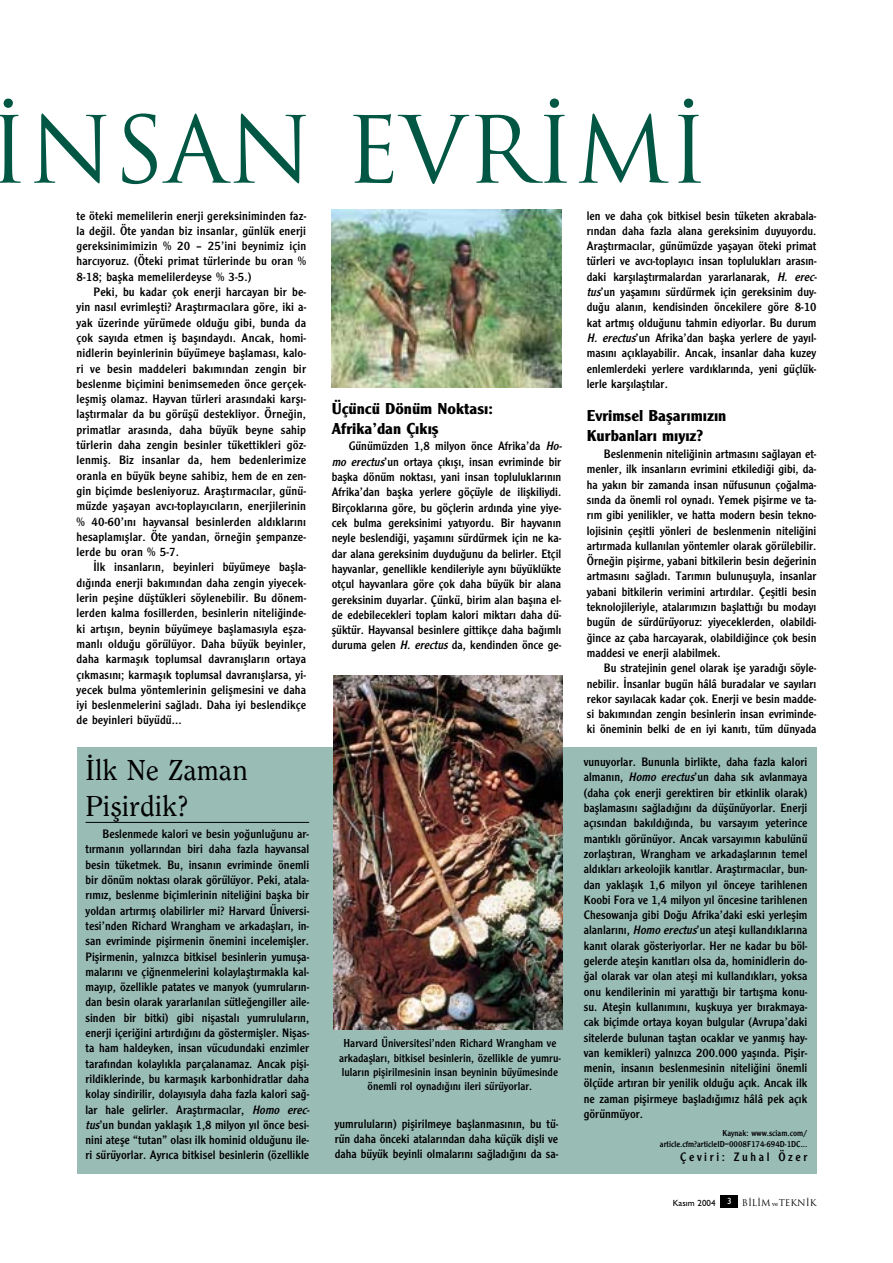
<style>
.page{position:relative;width:893px;height:1263px;background:#fff}
.page>*{position:absolute;margin:0;border:0;box-sizing:border-box;transform-origin:0 0}
.t1{font:90px "Trajan";color:#015743}
.t2{font:500 30px/36px "Clearface";color:#000}
.t3{font:700 16.5px/19.8px "Clearface Gothic";color:#000}
.t4{font:12.75px/15.3px "Clearface Gothic";color:#000;text-align:justify}
.t5{font:12.75px "Clearface Gothic";letter-spacing:.2em;color:#000}
.t6{font:12px/14.4px "Clearface Gothic";color:#000;text-align:center}
.t7{font:9px/10.8px "Clearface Gothic";color:#000;text-align:right}
.t8{font:9px "Trajan Plain";color:#000}
.t9{font:500 9px "Gill Sans";color:#000}
.s1{font-style:italic}
.s2{font-family:"Bookman Old Style";font-size:6px}
</style>
<div class="page">
<div style="left:721px;top:1195px;width:17px;height:13px;background:#000"></div>
<div style="left:77px;top:747px;width:739px;height:427px;background:#99bcb4"></div>
<hr style="left:86px;top:822px;width:223px;height:1px;background:#000">
<img style="left:333px;top:675px;width:229px;height:354px">
<img style="left:332px;top:209px;width:230px;height:179px">
<h1 class="t1" style="left:-11px;top:99px;width:721px">‹NSAN EVRIMI</h1>
<p class="t4" style="left:77px;top:207px;width:231px">te öteki memelilerin enerji gereksiniminden faz&shy;la de¤il. Öte yandan biz insanlar, günlük enerji gereksinimimizin % 20 – 25’ini beynimiz için harc›yoruz. (Öteki primat türlerinde bu oran % 8-18; baflka memelilerdeyse % 3-5.)</p>
<p class="t4" style="left:77px;top:284px;width:231px;text-indent:17px">Peki, bu kadar çok enerji harcayan bir be&shy;yin nas›l evrimleflti? Araflt›rmac›lara göre, iki a&shy;yak üzerinde yürümede oldu¤u gibi, bunda da çok say›da etmen ifl bafl›ndayd›. Ancak, homi&shy;nidlerin beyinlerinin büyümeye bafllamas›, kalo&shy;ri ve besin maddeleri bak›m›ndan zengin bir beslenme biçimini benimsemeden önce gerçek&shy;leflmifl olamaz. Hayvan türleri aras›ndaki karfl›- laflt›rmalar da bu görüflü destekliyor. Örne¤in, primatlar aras›nda, daha büyük beyne sahip türlerin daha zengin besinler tükettikleri göz&shy;lenmifl. Biz insanlar da, hem bedenlerimize oranla en büyük beyne sahibiz, hem de en zen&shy;gin biçimde besleniyoruz. Araflt›rmac›lar, günü&shy;müzde yaflayan avc›-toplay›c›lar›n, enerjilerinin % 40-60’›n› hayvansal besinlerden ald›klar›n› hesaplam›fllar. Öte yandan, örne¤in flempanze&shy;lerde bu oran % 5-7.</p>
<p class="t4" style="left:77px;top:559px;width:231px;text-indent:17px">‹lk insanlar›n, beyinleri büyümeye baflla&shy;d›¤›nda enerji bak›m›ndan daha zengin yiyecek&shy;lerin pefline düfltükleri söylenebilir. Bu dönem&shy;lerden kalma fosillerden, besinlerin niteli¤inde&shy;ki art›fl›n, beynin büyümeye bafllamas›yla eflza&shy;manl› oldu¤u görülüyor. Daha büyük beyinler, daha karmafl›k toplumsal davran›fllar›n ortaya ç›kmas›n›; karmafl›k toplumsal davran›fllarsa, yi&shy;yecek bulma yöntemlerinin geliflmesini ve daha iyi beslenmelerini sa¤lad›. Daha iyi beslendikçe de beyinleri büyüdü...</p>
<h2 class="t2" style="left:86px;top:751px;width:164px">‹lk Ne Zaman<br>Piflirdik?</h2>
<p class="t4" style="left:86px;top:826px;width:227px;text-align:left;text-indent:17px">Beslenmede kalori ve besin yo¤unlu¤unu ar&shy;t›rman›n yollar›ndan biri daha fazla hayvansal besin tüketmek. Bu, insan›n evriminde önemli bir dönüm noktas› olarak görülüyor. Peki, atala&shy;r›m›z, beslenme biçimlerinin niteli¤ini baflka bir yoldan art›rm›fl olabilirler mi? Harvard Üniversi&shy;tesi’nden Richard Wrangham ve arkadafllar›, in&shy;san evriminde piflirmenin önemini incelemifller.<br>Piflirmenin, yaln›zca bitkisel besinlerin yumufla&shy;malar›n› ve çi¤nenmelerini kolaylaflt›rmakla kal&shy;may›p, özellikle patates ve manyok (yumrular›n&shy;dan besin olarak yararlan›lan sütle¤engiller aile&shy;sinden bir bitki) gibi niflastal› yumrulular›n, enerji içeri¤ini art›rd›¤›n› da göstermifller. Niflas&shy;ta ham haldeyken, insan vücudundaki enzimler taraf›ndan kolayl›kla parçalanamaz. Ancak pifli&shy;rildiklerinde, bu karmafl›k karbonhidratlar daha kolay sindirilir, dolay›s›yla daha fazla kalori sa¤- lar hale gelirler. Araflt›rmac›lar, <span class="s1">Homo erec&shy;tus</span>’un bundan yaklafl›k 1,8 milyon y›l önce besi&shy;nini atefle “tutan” olas› ilk hominid oldu¤unu ile&shy;ri sürüyorlar. Ayr›ca bitkisel besinlerin (özellikle</p>
<p class="t3" style="left:332px;top:398px;width:163px">Üçüncü Dönüm Noktas›:<br>Afrika’dan Ç›k›fl</p>
<p class="t4" style="left:332px;top:438px;width:233px;text-align:left;text-indent:17px">Günümüzden 1,8 milyon önce Afrika’da <span class="s1">Ho&shy;mo erectus</span>’un ortaya ç›k›fl›, insan evriminde bir baflka dönüm noktas›, yani insan topluluklar›n›n Afrika’dan baflka yerlere göçüyle de iliflkiliydi.<br>Birçoklar›na göre, bu göçlerin ard›nda yine yiye&shy;cek bulma gereksinimi yat›yordu. Bir hayvan›n neyle beslendi¤i, yaflam›n› sürdürmek için ne ka&shy;dar alana gereksinim duydu¤unu da belirler. Etçil hayvanlar, genellikle kendileriyle ayn› büyüklükte otçul hayvanlara göre çok daha büyük bir alana gereksinim duyarlar. Çünkü, birim alan bafl›na el&shy;de edebilecekleri toplam kalori miktar› daha dü&shy;flüktür. Hayvansal besinlere gittikçe daha ba¤›ml› duruma gelen <span class="s1">H. erectus</span> da, kendinden önce ge-</p>
<p class="t6" style="left:339px;top:1036px;width:223px">Harvard Üniversitesi’nden Richard Wrangham ve arkadafllar›, bitkisel besinlerin, özellikle de yumru&shy;lular›n piflirilmesinin insan beyninin büyümesinde önemli rol oynad›¤›n› ileri sürüyorlar.</p>
<p class="t4" style="left:335px;top:1116px;width:225px">yumrulular›n) piflirilmeye bafllanmas›n›n, bu tü&shy;rün daha önceki atalar›ndan daha küçük diflli ve daha büyük beyinli olmalar›n› sa¤lad›¤›n› da sa-</p>
<p class="t4" style="left:587px;top:207px;width:233px;text-align:left">len ve daha çok bitkisel besin tüketen akrabala&shy;r›ndan daha fazla alana gereksinim duyuyordu.<br>Araflt›rmac›lar, günümüzde yaflayan öteki primat türleri ve avc›-toplay›c› insan topluluklar› aras›n&shy;daki karfl›laflt›rmalardan yararlanarak, <span class="s1">H. erec&shy;tus</span>’un yaflam›n› sürdürmek için gereksinim duy&shy;du¤u alan›n, kendisinden öncekilere göre 8-10 kat artm›fl oldu¤unu tahmin ediyorlar. Bu durum <span class="s1">H. erectus</span>’un Afrika’dan baflka yerlere de yay›l&shy;mas›n› aç›klayabilir. Ancak, insanlar daha kuzey enlemlerdeki yerlere vard›klar›nda, yeni güçlük&shy;lerle karfl›laflt›lar.</p>
<p class="t3" style="left:587px;top:406px;width:141px">Evrimsel Baflar›m›z›n<br>Kurbanlar› m›y›z?</p>
<p class="t4" style="left:587px;top:446px;width:231px;text-indent:17px">Beslenmenin niteli¤inin artmas›n› sa¤layan et&shy;menler, ilk insanlar›n evrimini etkiledi¤i gibi, da&shy;ha yak›n bir zamanda insan nüfusunun ço¤alma&shy;s›nda da önemli rol oynad›. Yemek piflirme ve ta&shy;r›m gibi yenilikler, ve hatta modern besin tekno&shy;lojisinin çeflitli yönleri de beslenmenin niteli¤ini art›rmada kullan›lan yöntemler olarak görülebilir.<br>Örne¤in piflirme, yabani bitkilerin besin de¤erinin artmas›n› sa¤lad›. Tar›m›n bulunufluyla, insanlar yabani bitkilerin verimini art›rd›lar. Çeflitli besin teknolojileriyle, atalar›m›z›n bafllatt›¤› bu moday› bugün de sürdürüyoruz: yiyeceklerden, olabildi-¤ince az çaba harcayarak, olabildi¤ince çok besin maddesi ve enerji alabilmek.</p>
<p class="t4" style="left:587px;top:660px;width:231px;text-indent:17px">Bu stratejinin genel olarak ifle yarad›¤› söyle&shy;nebilir. ‹nsanlar bugün hâlâ buradalar ve say›lar› rekor say›lacak kadar çok. Enerji ve besin madde&shy;si bak›m›ndan zengin besinlerin insan evriminde&shy;ki öneminin belki de en iyi kan›t›, tüm dünyada</p>
<p class="t4" style="left:584px;top:754px;width:225px">vunuyorlar. Bununla birlikte, daha fazla kalori alman›n, <span class="s1">Homo erectus</span>’un daha s›k avlanmaya (daha çok enerji gerektiren bir etkinlik olarak) bafllamas›n› sa¤lad›¤›n› da düflünüyorlar. Enerji aç›s›ndan bak›ld›¤›nda, bu varsay›m yeterince mant›kl› görünüyor. Ancak varsay›m›n kabulünü zorlaflt›ran, Wrangham ve arkadafllar›n›n temel ald›klar› arkeolojik kan›tlar. Araflt›rmac›lar, bun&shy;dan yaklafl›k 1,6 milyon y›l önceye tarihlenen Koobi Fora ve 1,4 milyon y›l öncesine tarihlenen Chesowanja gibi Do¤u Afrika’daki eski yerleflim alanlar›n›, <span class="s1">Homo erectus</span>’un atefli kulland›klar›na kan›t olarak gösteriyorlar. Her ne kadar bu böl&shy;gelerde ateflin kan›tlar› olsa da, hominidlerin do-¤al olarak var olan atefli mi kulland›klar›, yoksa onu kendilerinin mi yaratt›¤› bir tart›flma konu&shy;su. Ateflin kullan›m›n›, kuflkuya yer b›rakmaya&shy;cak biçimde ortaya koyan bulgular (Avrupa’daki sitelerde bulunan tafltan ocaklar ve yanm›fl hay&shy;van kemikleri) yaln›zca 200.000 yafl›nda. Piflir&shy;menin, insan›n beslenmesinin niteli¤ini önemli ölçüde art›ran bir yenilik oldu¤u aç›k. Ancak ilk ne zaman piflirmeye bafllad›¤›m›z hâlâ pek aç›k görünmüyor.</p>
<p class="t7" style="left:660px;top:1127px;width:149px">Kaynak: www.sciam.com/ article.cfm?articleID=0008F174-694D-1DC...</p>
<p class="t5" style="left:680px;top:1149px;width:129px">Çeviri: Zuhal Özer</p>
<p class="t9" style="left:673px;top:1197px;width:44px">Kas›m 2004</p>
<p class="t8" style="left:727px;top:1199px;width:91px"><sup>3</sup> B‹L‹M <span class="s2">ve</span>TEKN‹K</p>
</div>
